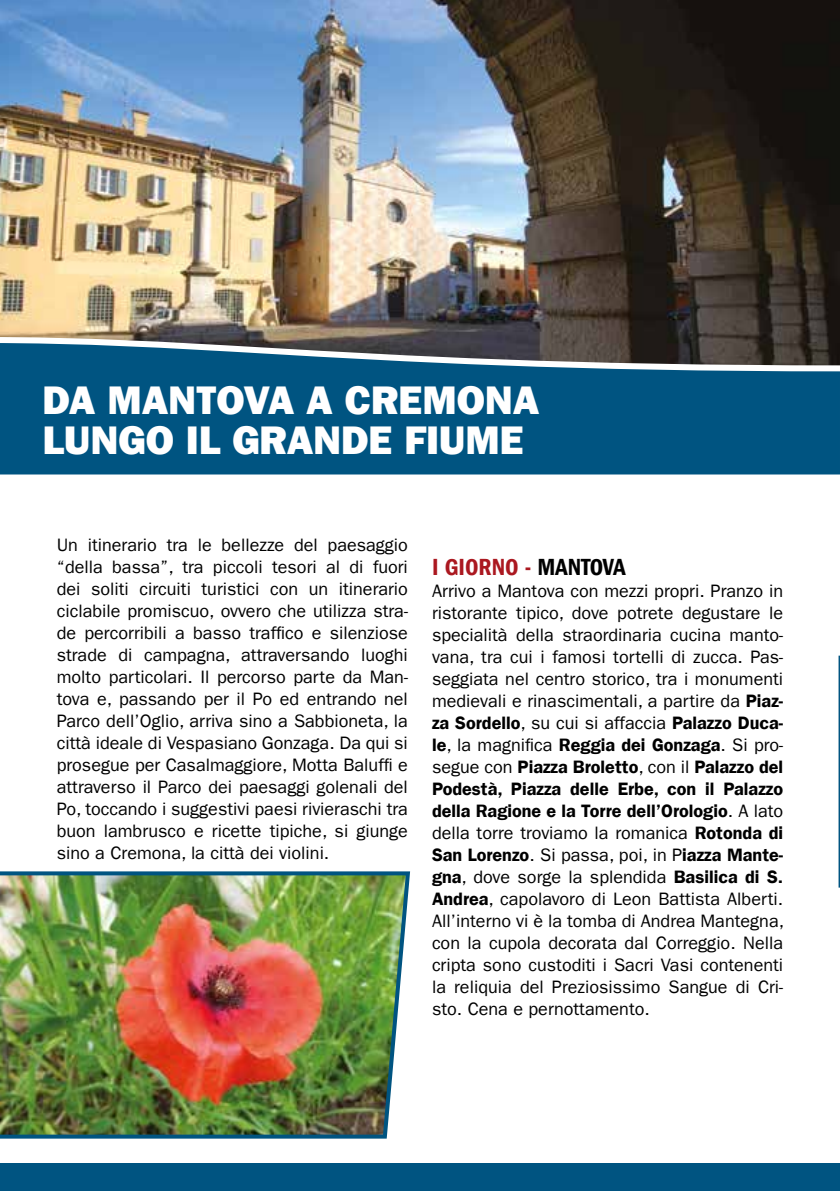
<style>
.page{position:relative;width:840px;height:1191px;background:#fff}
.page>*{position:absolute;margin:0;border:0;box-sizing:border-box;transform-origin:0 0}
.t1{font:800 40px/40px "Franklin Gothic LT";color:#fff}
.t2{font:600 condensed 24px "Franklin Gothic LT";color:#ab1820}
.t3{font:18px/22px "Franklin Gothic LT";color:#000;text-align:justify}
.s1{color:#000}
.s2{font-weight:600}
</style>
<div class="page">
<div style="left:0;top:1163px;width:839px;height:28px;background:#005481"></div>
<img style="left:0;top:0;width:839px;height:334px">
<svg style="left:0;top:334px;width:839px;height:141px;background:#15597d"></svg>
<img style="left:0;top:871px;width:411px;height:268px">
<svg style="left:838px;top:655px;width:1px;height:233px"></svg>
<h1 class="t1" style="left:43px;top:381px;width:498px">DA MANTOVA A CREMONA<br>LUNGO IL GRANDE FIUME</h1>
<p class="t3" style="left:57px;top:534px;width:352px">Un itinerario tra le bellezze del paesaggio “della bassa”, tra piccoli tesori al di fuori dei soliti circuiti turistici con un itinerario ciclabile promiscuo, ovvero che utilizza stra&shy;de percorribili a basso traffico e silenziose strade di campagna, attraversando luoghi molto particolari. Il percorso parte da Man&shy;tova e, passando per il Po ed entrando nel Parco dell’Oglio, arriva sino a Sabbioneta, la città ideale di Vespasiano Gonzaga. Da qui si prosegue per Casalmaggiore, Motta Baluffi e attraverso il Parco dei paesaggi golenali del Po, toccando i suggestivi paesi rivieraschi tra buon lambrusco e ricette tipiche, si giunge sino a Cremona, la città dei violini.</p>
<h2 class="t2" style="left:432px;top:553px;width:195px">I GIORNO - <span class="s1">MANTOVA</span></h2>
<p class="t3" style="left:432px;top:580px;width:353px">Arrivo a Mantova con mezzi propri. Pranzo in ristorante tipico, dove potrete degustare le specialità della straordinaria cucina manto&shy;vana, tra cui i famosi tortelli di zucca. Pas&shy;seggiata nel centro storico, tra i monumenti medievali e rinascimentali, a partire da <span class="s2">Piaz&shy;za Sordello</span>, su cui si affaccia <span class="s2">Palazzo Duca&shy;le</span>, la magnifica <span class="s2">Reggia dei Gonzaga</span>. Si pro&shy;segue con <span class="s2">Piazza Broletto</span>, con il <span class="s2">Palazzo del Podestà, Piazza delle Erbe, con il Palazzo della Ragione e la Torre dell’Orologio</span>. A lato della torre troviamo la romanica <span class="s2">Rotonda di San Lorenzo</span>. Si passa, poi, in P<span class="s2">iazza Mante&shy;gna</span>, dove sorge la splendida <span class="s2">Basilica di S.<br>Andrea</span>, capolavoro di Leon Battista Alberti.<br>All’interno vi è la tomba di Andrea Mantegna, con la cupola decorata dal Correggio. Nella cripta sono custoditi i Sacri Vasi contenenti la reliquia del Preziosissimo Sangue di Cri&shy;sto. Cena e pernottamento.</p>
</div>
